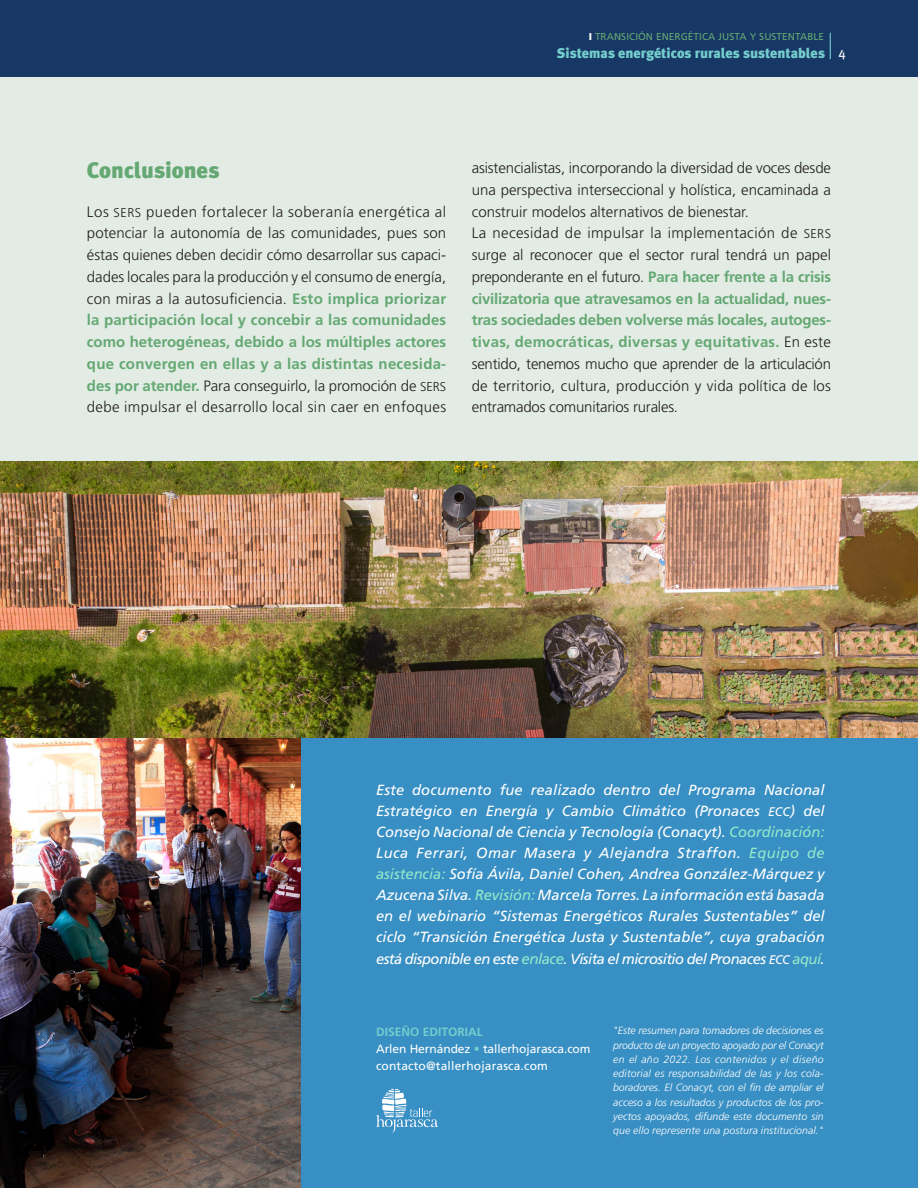
<style>
.page{position:relative;width:918px;height:1188px;background:#fff}
.page>*{position:absolute;margin:0;border:0;box-sizing:border-box;transform-origin:0 0}
.F_T1{font:900 22.5px "Meta Plus";color:#64a873}
.F_TB_primera{font:300 15px/21.8px "Frutiger LT Std";color:#231f20;text-align:justify}
.t1{font:italic 14.7px/21.1px "Frutiger LT Std";letter-spacing:-.035em;color:#fff;text-align:justify}
.t2{font:900 14.1px "Meta Plus";color:#74cdcd}
.t3{font:13.5px "Meta Plus";color:#fff}
.t4{font:12px "Frutiger LT Std";letter-spacing:-.005em;color:#fff}
.t5{font:12px "Frutiger LT Std";letter-spacing:.015em;color:#fff}
.t6{font:700 12px "Frutiger LT Std";color:#74cdcd}
.A_Bullets{font:italic 300 10.5px/14.2px "Frutiger LT Std";letter-spacing:.01em;color:#fff;text-align:justify}
.t7{font:9.9px "Frutiger LT Std";letter-spacing:.01em;color:#64a873}
.s1{font-weight:900;color:#fff}
.s2{font-family:"Frutiger LT Std Light SC850";font-weight:400;font-size:12.75px}
.s3{font-weight:700;color:#64a873}
.s4{font-family:"Frutiger LT Std Italic SC850";font-style:normal;font-size:12.45px}
.s5{color:#92e9cb}
.s6{font-size:15px;color:#92e9cb}
.s7{color:#74cdcd}
</style>
<div class="page">
<div style="left:0;top:77px;width:918px;height:384px;background:#e2ebe4"></div>
<div style="left:0;top:0;width:918px;height:77px;background:#173764"></div>
<svg style="left:830px;top:33px;width:1px;height:26px"></svg>
<div style="left:0;top:737px;width:918px;height:451px;background:#388fc3"></div>
<img style="left:0;top:737px;width:301px;height:451px">
<img style="left:0;top:461px;width:918px;height:276px">
<svg style="left:376px;top:1088px;width:62px;height:45px"></svg>
<p class="t7" style="left:589px;top:31px;width:237px"><span class="s1">I</span> TRANSICIÓN ENERGÉTICA JUSTA Y SUSTENTABLE</p>
<p class="t2" style="left:557px;top:45px;width:270px">Sistemas energéticos rurales sustentables</p>
<p class="t3" style="left:838px;top:45px;width:9px">4</p>
<p class="F_T1" style="left:87px;top:157px;width:134px">Conclusiones</p>
<p class="F_TB_primera" style="left:87px;top:201px;width:361px">Los <span class="s2">SERS</span> pueden fortalecer la soberanía energética al potenciar la autonomía de las comunidades, pues son éstas quienes deben decidir cómo desarrollar sus capaci&shy;dades locales para la producción y el consumo de energía, con miras a la autosuficiencia. <span class="s3">Esto implica priorizar la participación local y concebir a las comunidades como heterogéneas, debido a los múltiples actores que convergen en ellas y a las distintas necesida&shy;des por atender.</span> Para conseguirlo, la promoción de <span class="s2">SERS </span>debe impulsar el desarrollo local sin caer en enfoques</p>
<p class="F_TB_primera" style="left:472px;top:157px;width:361px">asistencialistas, incorporando la diversidad de voces desde una perspectiva interseccional y holística, encaminada a construir modelos alternativos de bienestar.</p>
<p class="F_TB_primera" style="left:472px;top:223px;width:361px">La necesidad de impulsar la implementación de <span class="s2">SERS </span>surge al reconocer que el sector rural tendrá un papel preponderante en el futuro. <span class="s3">Para hacer frente a la crisis civilizatoria que atravesamos en la actualidad, nues&shy;tras sociedades deben volverse más locales, autoges&shy;tivas, democráticas, diversas y equitativas.</span> En este sentido, tenemos mucho que aprender de la articulación de territorio, cultura, producción y vida política de los entramados comunitarios rurales.</p>
<p class="t1" style="left:376px;top:780px;width:450px">Este documento fue realizado dentro del Programa Nacional Estratégico en Energía y Cambio Climático (Pronaces <span class="s4">ECC</span>) del Consejo Nacional de Ciencia y Tecnología (Conacyt). <span class="s5">Coordinación:<br></span>Luca Ferrari, Omar Masera y Alejandra Straffon. <span class="s5">Equipo de asistencia:</span> Sofía Ávila, Daniel Cohen, Andrea González-Márquez y Azucena Silva. <span class="s5">Revisión:</span> Marcela Torres. La información está basada en el webinario “Sistemas Energéticos Rurales Sustentables” del ciclo “Transición Energética Justa y Sustentable”, cuya grabación está disponible en este <span class="s6">enlace</span>. Visita el micrositio del Pronaces <span class="s4">ECC</span> <span class="s5">aquí</span>.</p>
<p class="t6" style="left:376px;top:1025px;width:108px">DISEÑO EDITORIAL</p>
<p class="t4" style="left:376px;top:1042px;width:216px">Arlen Hernández <span class="s7">•</span> tallerhojarasca.com</p>
<p class="t5" style="left:376px;top:1059px;width:173px">contacto@tallerhojarasca.com</p>
<p class="A_Bullets" style="left:613px;top:1024px;width:212px">"Este resumen para tomadores de decisiones es producto de un proyecto apoyado por el Conacyt en el año 2022. Los contenidos y el diseño editorial es responsabilidad de las y los cola&shy;boradores. El Conacyt, con el fin de ampliar el acceso a los resultados y productos de los pro&shy;yectos apoyados, difunde este documento sin que ello represente una postura institucional."</p>
</div>
